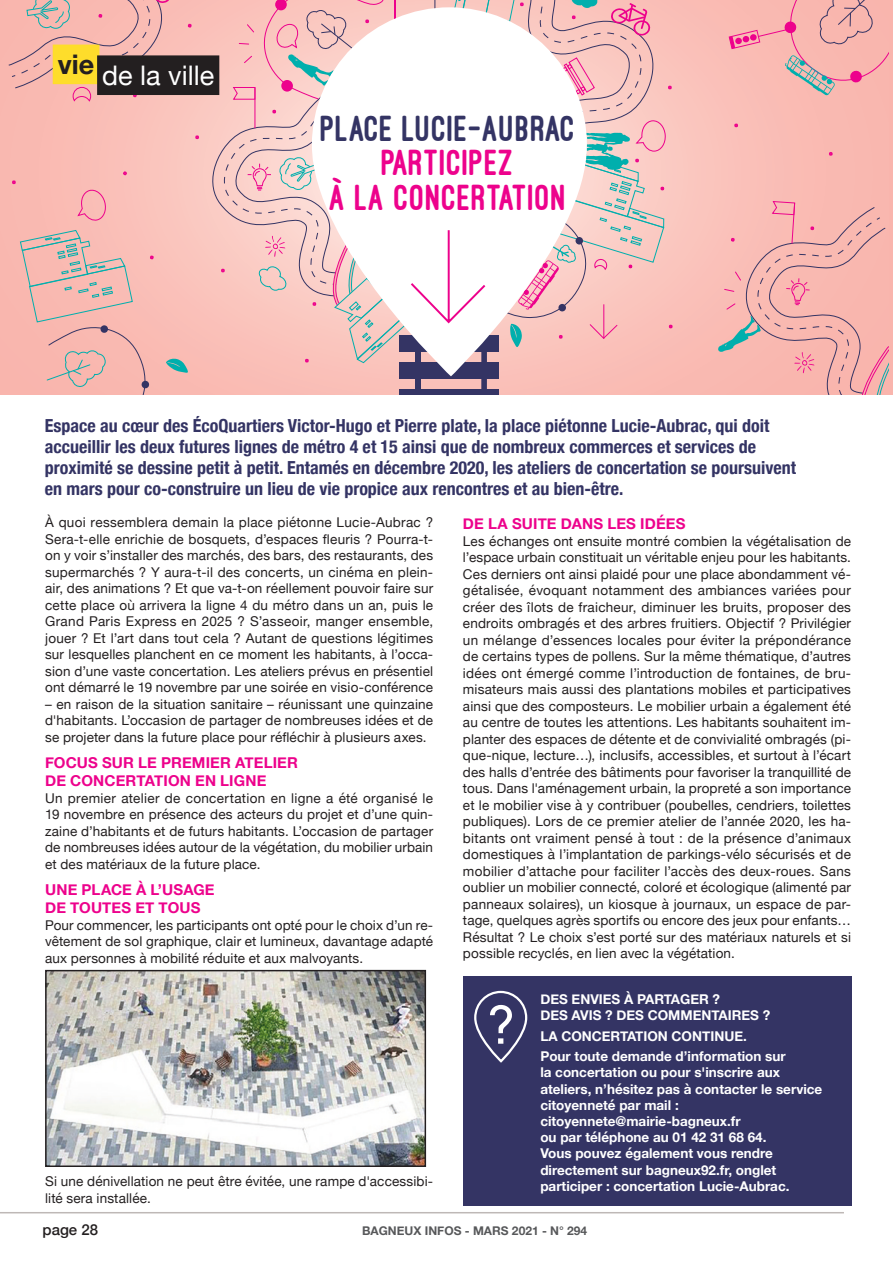
<style>
.page{position:relative;width:893px;height:1263px;background:#fff}
.page>*{position:absolute;margin:0;border:0;box-sizing:border-box;transform-origin:0 0}
.t1{font:55.5px "DIN2014";color:#fff}
.t2{font:800 37.5px/34.5px "Ostrich Sans";letter-spacing:.02em;color:#ed028c;text-align:center}
.t3{font:800 37.5px "Ostrich Sans";letter-spacing:.02em;color:#343464}
.t4{font:27px "Helvetica Neue";color:#fff}
.t5{font:700 condensed 18px/21px "Helvetica Neue";color:#343464}
.t6{font:700 15px/18px "Helvetica Neue";letter-spacing:.01em;color:#ed028c}
.t7{font:500 15px "Helvetica Neue";color:#231f20}
.t8{font:13.5px/16.5px "Helvetica Neue";letter-spacing:.01em;color:#231f20;text-align:justify}
.t9{font:700 13.5px/16.2px "Helvetica Neue";color:#fff}
.t10{font:700 12px "Helvetica Neue";color:#57585a}
</style>
<div class="page">
<hr style="left:0;top:1212px;width:844px;height:1px;background:#beb8b6">
<svg style="left:0;top:0;width:889px;height:395px;background:#f9beb6"></svg>
<svg style="left:829px;top:152px;width:4px;height:4px"></svg>
<svg style="left:734px;top:124px;width:4px;height:3px"></svg>
<svg style="left:718px;top:201px;width:171px;height:194px;background:#f1b3ae"></svg>
<svg style="left:8px;top:0;width:191px;height:395px;background:#f2bab3"></svg>
<svg style="left:728px;top:0;width:161px;height:96px;background:#f0afae"></svg>
<div style="left:415px;top:261px;width:5px;height:134px;background:#343464"></div>
<div style="left:481px;top:261px;width:6px;height:134px;background:#343464"></div>
<div style="left:400px;top:389px;width:99px;height:6px;background:#343464"></div>
<div style="left:53px;top:45px;width:46px;height:39px;background:#fedd2b"></div>
<div style="left:97px;top:55px;width:122px;height:40px;background:#231f20"></div>
<svg style="left:210px;top:0;width:463px;height:379px"></svg>
<img style="left:48px;top:973px;width:375px;height:191px">
<div style="left:45px;top:970px;width:381px;height:197px;border:2px solid #231f20"></div>
<div style="left:463px;top:976px;width:388px;height:229px;background:#343464"></div>
<div style="left:474px;top:991px;width:53px;height:71px;border:2px solid #fff;border-radius:26px"></div>
<h3 class="t4" style="left:58px;top:56px;width:158px"><sup>vie</sup> de la ville</h3>
<h2 class="t3" style="left:321px;top:108px;width:256px">PLACE LUCIE-AUBRAC</h2>
<h2 class="t2" style="left:329px;top:145px;width:239px">PARTICIPEZ<br>À LA CONCERTATION</h2>
<p class="t5" style="left:45px;top:414px;width:753px">Espace au cœur des ÉcoQuartiers Victor-Hugo et Pierre plate, la place piétonne Lucie-Aubrac, qui doit accueillir les deux futures lignes de métro 4 et 15 ainsi que de nombreux commerces et services de proximité se dessine petit à petit. Entamés en décembre 2020, les ateliers de concertation se poursuivent en mars pour co-construire un lieu de vie propice aux rencontres et au bien-être.</p>
<p class="t8" style="left:45px;top:515px;width:390px">À quoi ressemblera demain la place piétonne Lucie-Aubrac ?<br>Sera-t-elle enrichie de bosquets, d’espaces fleuris ? Pourra-t&shy;on y voir s’installer des marchés, des bars, des restaurants, des supermarchés ? Y aura-t-il des concerts, un cinéma en plein&shy;air, des animations ? Et que va-t-on réellement pouvoir faire sur cette place où arrivera la ligne 4 du métro dans un an, puis le Grand Paris Express en 2025 ? S’asseoir, manger ensemble, jouer ? Et l’art dans tout cela ? Autant de questions légitimes sur lesquelles planchent en ce moment les habitants, à l’occa&shy;sion d’une vaste concertation. Les ateliers prévus en présentiel ont démarré le 19 novembre par une soirée en visio-conférence</p>
<p class="t8" style="left:45px;top:697px;width:390px">– en raison de la situation sanitaire – réunissant une quinzaine d'habitants. L’occasion de partager de nombreuses idées et de se projeter dans la future place pour réfléchir à plusieurs axes.</p>
<p class="t6" style="left:45px;top:754px;width:254px">FOCUS SUR LE PREMIER ATELIER<br>DE CONCERTATION EN LIGNE</p>
<p class="t8" style="left:45px;top:791px;width:390px">Un premier atelier de concertation en ligne a été organisé le 19 novembre en présence des acteurs du projet et d’une quin&shy;zaine d’habitants et de futurs habitants. L’occasion de partager de nombreuses idées autour de la végétation, du mobilier urbain et des matériaux de la future place.</p>
<p class="t6" style="left:45px;top:881px;width:171px">UNE PLACE À L’USAGE<br>DE TOUTES ET TOUS</p>
<p class="t8" style="left:45px;top:918px;width:390px">Pour commencer, les participants ont opté pour le choix d’un re&shy;vêtement de sol graphique, clair et lumineux, davantage adapté aux personnes à mobilité réduite et aux malvoyants.</p>
<p class="t8" style="left:45px;top:1174px;width:390px">Si une dénivellation ne peut être évitée, une rampe d'accessibi&shy;lité sera installée.</p>
<p class="t6" style="left:463px;top:515px;width:224px">DE LA SUITE DANS LES IDÉES</p>
<p class="t8" style="left:463px;top:533px;width:390px">Les échanges ont ensuite montré combien la végétalisation de l’espace urbain constituait un véritable enjeu pour les habitants.<br>Ces derniers ont ainsi plaidé pour une place abondamment vé&shy;gétalisée, évoquant notamment des ambiances variées pour créer des îlots de fraicheur, diminuer les bruits, proposer des endroits ombragés et des arbres fruitiers. Objectif ? Privilégier un mélange d’essences locales pour éviter la prépondérance de certains types de pollens. Sur la même thématique, d’autres idées ont émergé comme l’introduction de fontaines, de bru&shy;misateurs mais aussi des plantations mobiles et participatives ainsi que des composteurs. Le mobilier urbain a également été au centre de toutes les attentions. Les habitants souhaitent im&shy;planter des espaces de détente et de convivialité ombragés (pi&shy;que-nique, lecture…), inclusifs, accessibles, et surtout à l’écart des halls d’entrée des bâtiments pour favoriser la tranquillité de tous. Dans l'aménagement urbain, la propreté a son importance et le mobilier vise à y contribuer (poubelles, cendriers, toilettes publiques). Lors de ce premier atelier de l’année 2020, les ha&shy;bitants ont vraiment pensé à tout : de la présence d’animaux domestiques à l’implantation de parkings-vélo sécurisés et de mobilier d’attache pour faciliter l’accès des deux-roues. Sans oublier un mobilier connecté, coloré et écologique (alimenté par panneaux solaires), un kiosque à journaux, un espace de par&shy;tage, quelques agrès sportifs ou encore des jeux pour enfants… Résultat ? Le choix s’est porté sur des matériaux naturels et si possible recyclés, en lien avec la végétation.</p>
<h1 class="t1" style="left:487px;top:990px;width:29px">?</h1>
<p class="t9" style="left:540px;top:991px;width:231px">DES ENVIES À PARTAGER ?<br>DES AVIS ? DES COMMENTAIRES ?</p>
<p class="t9" style="left:540px;top:1026px;width:247px;line-height:20.4px">LA CONCERTATION CONTINUE.<br>Pour toute demande d’information sur</p>
<p class="t9" style="left:540px;top:1065px;width:283px">la concertation ou pour s'inscrire aux ateliers, n’hésitez pas à contacter le service citoyenneté par mail : citoyennete@mairie-bagneux.fr<br>ou par téléphone au 01 42 31 68 64.<br>Vous pouvez également vous rendre directement sur bagneux92.fr, onglet participer : concertation Lucie-Aubrac.</p>
<p class="t7" style="left:43px;top:1218px;width:57px">page 28</p>
<p class="t10" style="left:362px;top:1221px;width:227px">BAGNEUX INFOS - MARS 2021 - N° 294</p>
</div>
